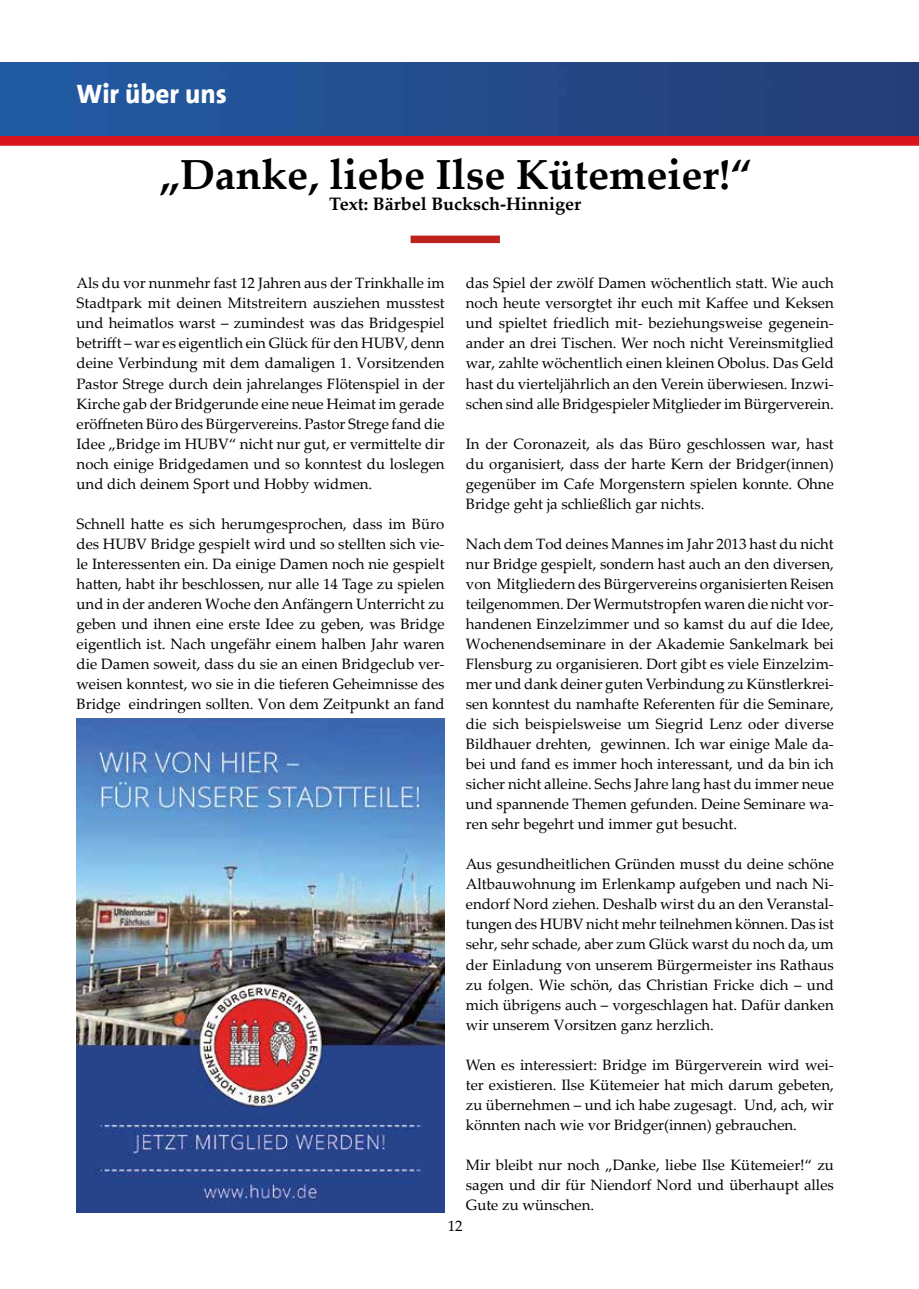
<style>
.page{position:relative;width:919px;height:1289px;background:#fff}
.page>*{position:absolute;margin:0;border:0;box-sizing:border-box;transform-origin:0 0}
.t1{font:700 42px "Palatino Linotype";color:#000}
.t2{font:800 27px "SPD The Sans";color:#fff}
.t3{font:700 18px "Palatino Linotype";color:#000}
.t4{font:15px/20px "Palatino Linotype";color:#000;text-align:justify}
</style>
<div class="page">
<div style="left:410px;top:235px;width:90px;height:8px;background:#bd221e"></div>
<div style="left:0;top:135px;width:918px;height:11px;background:#d8151e"></div>
<img style="left:0;top:63px;width:918px;height:72px">
<img style="left:77px;top:719px;width:367px;height:493px">
<h2 class="t2" style="left:77px;top:77px;width:152px">Wir über uns</h2>
<h1 class="t1" style="left:159px;top:145px;width:594px">„Danke, liebe Ilse Kütemeier!“</h1>
<p class="t3" style="left:329px;top:191px;width:253px">Text: Bärbel Bucksch-Hinniger</p>
<p class="t4" style="left:77px;top:272px;width:369px">Als du vor nunmehr fast 12 Jahren aus der Trinkhalle im Stadtpark mit deinen Mitstreitern ausziehen musstest und heimatlos warst – zumindest was das Bridgespiel betrifft – war es eigentlich ein Glück für den HUBV, denn deine Verbindung mit dem damaligen 1. Vorsitzenden Pastor Strege durch dein jahrelanges Flötenspiel in der Kirche gab der Bridgerunde eine neue Heimat im gerade eröffneten Büro des Bürgervereins. Pastor Strege fand die Idee „Bridge im HUBV“ nicht nur gut, er vermittelte dir noch einige Bridgedamen und so konntest du loslegen und dich deinem Sport und Hobby widmen.</p>
<p class="t4" style="left:77px;top:513px;width:369px">Schnell hatte es sich herumgesprochen, dass im Büro des HUBV Bridge gespielt wird und so stellten sich vie&shy;le Interessenten ein. Da einige Damen noch nie gespielt hatten, habt ihr beschlossen, nur alle 14 Tage zu spielen und in der anderen Woche den Anfängern Unterricht zu geben und ihnen eine erste Idee zu geben, was Bridge eigentlich ist. Nach ungefähr einem halben Jahr waren die Damen soweit, dass du sie an einen Bridgeclub ver&shy;weisen konntest, wo sie in die tieferen Geheimnisse des Bridge eindringen sollten. Von dem Zeitpunkt an fand</p>
<p class="t4" style="left:466px;top:273px;width:369px">das Spiel der zwölf Damen wöchentlich statt. Wie auch noch heute versorgtet ihr euch mit Kaffee und Keksen und spieltet friedlich mit- beziehungsweise gegenein&shy;ander an drei Tischen. Wer noch nicht Vereinsmitglied war, zahlte wöchentlich einen kleinen Obolus. Das Geld hast du vierteljährlich an den Verein überwiesen. Inzwi&shy;schen sind alle Bridgespieler Mitglieder im Bürgerverein.</p>
<p class="t4" style="left:466px;top:433px;width:369px">In der Coronazeit, als das Büro geschlossen war, hast du organisiert, dass der harte Kern der Bridger(innen) gegenüber im Cafe Morgenstern spielen konnte. Ohne Bridge geht ja schließlich gar nichts.</p>
<p class="t4" style="left:466px;top:533px;width:370px">Nach dem Tod deines Mannes im Jahr 2013 hast du nicht nur Bridge gespielt, sondern hast auch an den diversen, von Mitgliedern des Bürgervereins organisierten Reisen teilgenommen. Der Wermutstropfen waren die nicht vor&shy;handenen Einzelzimmer und so kamst du auf die Idee, Wochenendseminare in der Akademie Sankelmark bei Flensburg zu organisieren. Dort gibt es viele Einzelzim&shy;mer und dank deiner guten Verbindung zu Künstlerkrei&shy;sen konntest du namhafte Referenten für die Seminare, die sich beispielsweise um Siegrid Lenz oder diverse Bildhauer drehten, gewinnen. Ich war einige Male da&shy;bei und fand es immer hoch interessant, und da bin ich sicher nicht alleine. Sechs Jahre lang hast du immer neue und spannende Themen gefunden. Deine Seminare wa&shy;ren sehr begehrt und immer gut besucht.</p>
<p class="t4" style="left:466px;top:853px;width:369px">Aus gesundheitlichen Gründen musst du deine schöne Altbauwohnung im Erlenkamp aufgeben und nach Ni&shy;endorf Nord ziehen. Deshalb wirst du an den Veranstal&shy;tungen des HUBV nicht mehr teilnehmen können. Das ist sehr, sehr schade, aber zum Glück warst du noch da, um der Einladung von unserem Bürgermeister ins Rathaus zu folgen. Wie schön, das Christian Fricke dich – und mich übrigens auch – vorgeschlagen hat. Dafür danken wir unserem Vorsitzen ganz herzlich.</p>
<p class="t4" style="left:466px;top:1054px;width:369px">Wen es interessiert: Bridge im Bürgerverein wird wei&shy;ter existieren. Ilse Kütemeier hat mich darum gebeten, zu übernehmen – und ich habe zugesagt. Und, ach, wir könnten nach wie vor Bridger(innen) gebrauchen.</p>
<p class="t4" style="left:466px;top:1154px;width:369px">Mir bleibt nur noch „Danke, liebe Ilse Kütemeier!“ zu sagen und dir für Niendorf Nord und überhaupt alles Gute zu wünschen.</p>
<p class="t4" style="left:447px;top:1214px;width:16px">12</p>
</div>
